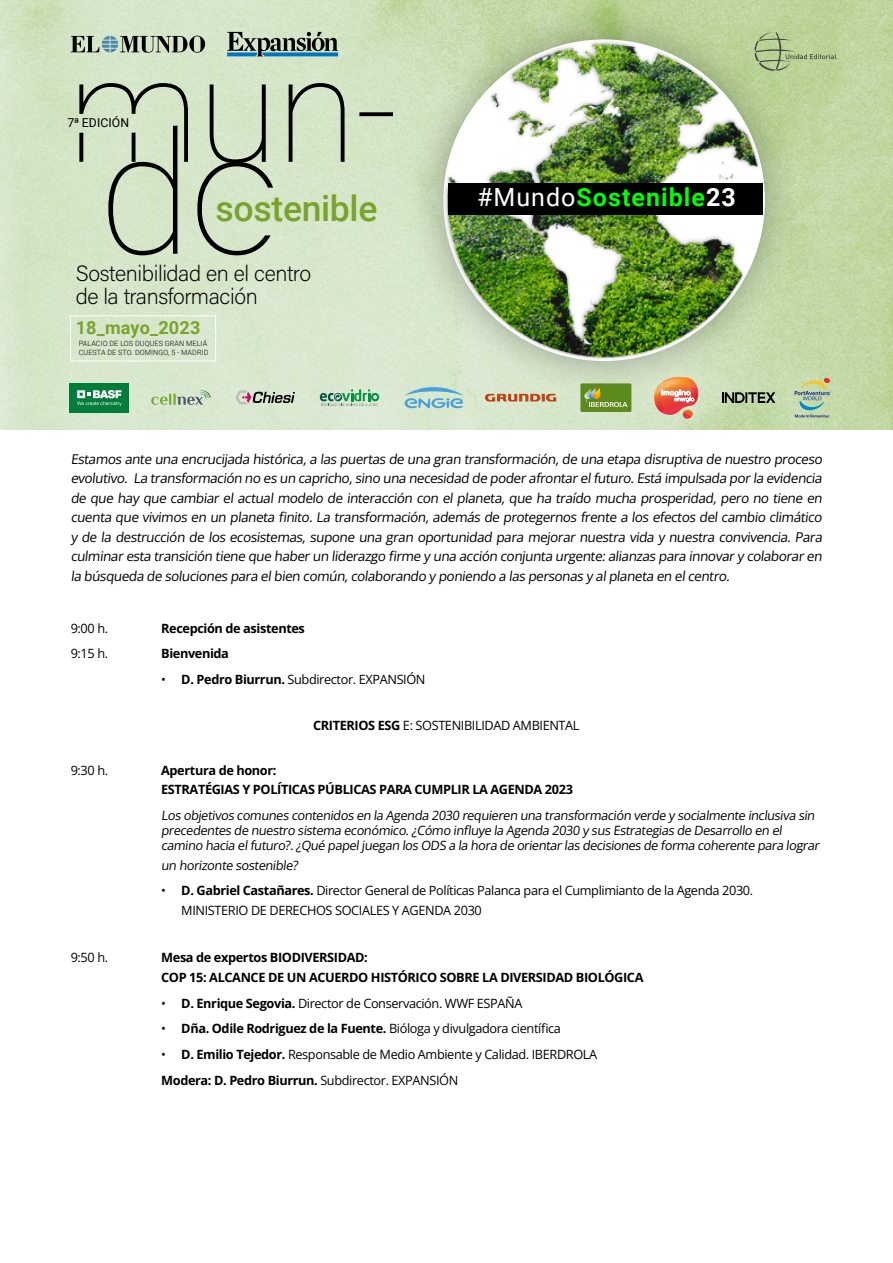
<style>
.page{position:relative;width:893px;height:1263px;background:#fff}
.page>*{position:absolute;margin:0;border:0;box-sizing:border-box;transform-origin:0 0}
.t1{font:500 35.55px "Roboto";letter-spacing:-.01em;color:#79a42c}
.t2{font:700 25.05px "Roboto";letter-spacing:.04em;color:#0f0}
.t3{font:22.2px/23.2px "Acumin Variable Concept";letter-spacing:-.02em;color:#000}
.t4{font:700 18px "Roboto";letter-spacing:.01em;color:#79a42c}
.t5{font:13.5px/19.5px "Open Sans";letter-spacing:-.03em;color:#000;text-align:justify}
.t6{font:12.75px/15px "Open Sans";letter-spacing:-.03em;color:#000}
.t7{font:700 12.75px/19.5px "Open Sans";letter-spacing:-.03em;color:#000}
.t8{font:12.3px "Roboto";letter-spacing:.005em;color:#000}
.t9{font:300 7.2px/9.1px "Roboto";letter-spacing:.01em;color:#000}
.s1{font-weight:400;color:#fff}
.s2{color:#fff}
.s3{font-weight:700}
</style>
<div class="page">
<img style="left:0;top:0;width:893px;height:430px">
<svg style="left:71px;top:36px;width:134px;height:17px;background:#869485"></svg>
<svg style="left:227px;top:32px;width:111px;height:24px;background:#758e88"></svg>
<svg style="left:801px;top:32px;width:35px;height:39px"></svg>
<div style="left:406px;top:3px;width:395px;height:394px;background:#000;opacity:.3"></div>
<img style="left:426px;top:29px;width:352px;height:347px">
<div style="left:448px;top:183px;width:314px;height:31px;background:#000"></div>
<svg style="left:79px;top:83px;width:314px;height:172px;background:#c0cfb5"></svg>
<div style="left:70px;top:316px;width:146px;height:45px;border:1px solid #fff"></div>
<svg style="left:320px;top:389px;width:59px;height:17px"></svg>
<svg style="left:404px;top:387px;width:59px;height:22px"></svg>
<div style="left:580px;top:383px;width:51px;height:29px;background:#5d8a1e"></div>
<svg style="left:584px;top:387px;width:44px;height:20px"></svg>
<svg style="left:236px;top:391px;width:59px;height:13px"></svg>
<svg style="left:795px;top:378px;width:36px;height:39px"></svg>
<img style="left:654px;top:376px;width:45px;height:39px">
<svg style="left:683px;top:410px;width:10px;height:9px"></svg>
<svg style="left:661px;top:389px;width:33px;height:13px"></svg>
<svg style="left:722px;top:392px;width:53px;height:11px"></svg>
<svg style="left:151px;top:390px;width:60px;height:15px"></svg>
<div style="left:70px;top:383px;width:59px;height:29px;background:#007d3a"></div>
<svg style="left:77px;top:390px;width:45px;height:16px"></svg>
<svg style="left:485px;top:394px;width:71px;height:8px"></svg>
<p class="t8" style="left:67px;top:114px;width:63px">7ª EDICIÓN</p>
<h1 class="t1" style="left:216px;top:184px;width:163px">sostenible</h1>
<h3 class="t3" style="left:76px;top:261px;width:237px">Sostenibilidad en el centro de la transformación</h3>
<h3 class="t4" style="left:76px;top:315px;width:126px">18_mayo_2023</h3>
<p class="t9" style="left:79px;top:339px;width:131px">PALACIO DE LOS DUQUES GRAN MELIÁ<br>CUESTA DE STO. DOMINGO, 5 - MADRID</p>
<h2 class="t2" style="left:477px;top:180px;width:260px"><span class="s1">#Mundo</span>Sostenible<span class="s2">23</span></h2>
<p class="t5" style="left:71px;top:449px;width:755px">Estamos ante una encrucijada histórica, a las puertas de una gran transformación, de una etapa disruptiva de nuestro proceso evolutivo. La transformación no es un capricho,sino una necesidad de poder afrontar elfuturo.Está impulsada por la evidencia de que hay que cambiar el actual modelo de interacción con el planeta, que ha traído mucha prosperidad, pero no tiene en cuenta que vivimos en un planeta finito. La transformación, además de protegernos frente a los efectos del cambio climático y de la destrucción de los ecosistemas, supone una gran oportunidad para mejorar nuestra vida y nuestra convivencia. Para culminar esta transición tiene que haber un liderazgo firme y una acción conjunta urgente:alianzas para innovar y colaborar en la búsqueda de soluciones para elbien común,colaborando y poniendo a las personas y alplaneta en elcentro.</p>
<p class="t6" style="left:71px;top:620px;width:39px">9:00 h.</p>
<p class="t7" style="left:161px;top:618px;width:145px">Recepción de asistentes</p>
<p class="t6" style="left:71px;top:646px;width:39px">9:15 h.</p>
<p class="t7" style="left:161px;top:644px;width:69px">Bienvenida</p>
<p class="t6" style="left:161px;top:672px;width:266px">• <span class="s3">D. Pedro Biurrun.</span> Subdirector. EXPANSIÓN</p>
<p class="t6" style="left:313px;top:717px;width:268px"><span class="s3">CRITERIOS ESG</span> E: SOSTENIBILIDAD AMBIENTAL</p>
<p class="t6" style="left:71px;top:762px;width:39px">9:30 h.</p>
<p class="t7" style="left:161px;top:760px;width:413px">Apertura de honor:<br>ESTRATÉGIAS Y POLÍTICAS PÚBLICAS PARA CUMPLIR LA AGENDA 2023</p>
<p class="t6" style="left:161px;top:808px;width:662px">Los objetivos comunes contenidos en la Agenda 2030 requieren una transformación verde y socialmente inclusiva sin precedentes de nuestro sistema económico.¿Cómo influye la Agenda 2030 y sus Estrategias de Desarrollo en el camino hacia elfuturo?.¿Qué papeljuegan los ODS a la hora de orientar las decisiones de forma coherente para lograr</p>
<p class="t6" style="left:161px;top:857px;width:140px">un horizonte sostenible?</p>
<p class="t6" style="left:181px;top:881px;width:573px;line-height:19.5px;text-indent:-20px">• <span class="s3">D. Gabriel Castañares.</span> Director General de Políticas Palanca para el Cumplimianto de la Agenda 2030.<br>MINISTERIO DE DERECHOS SOCIALES Y AGENDA 2030</p>
<p class="t6" style="left:71px;top:950px;width:39px">9:50 h.</p>
<p class="t7" style="left:161px;top:948px;width:484px">Mesa de expertos BIODIVERSIDAD:<br>COP 15: ALCANCE DE UN ACUERDO HISTÓRICO SOBRE LA DIVERSIDAD BIOLÓGICA</p>
<p class="t6" style="left:161px;top:995px;width:363px">• <span class="s3">D. Enrique Segovia.</span> Director de Conservación. WWF ESPAÑA</p>
<p class="t6" style="left:161px;top:1021px;width:401px">• <span class="s3">Dña. Odile Rodriguez de la Fuente.</span> Bióloga y divulgadora científica</p>
<p class="t6" style="left:161px;top:1041px;width:438px;line-height:25.8px">• <span class="s3">D. Emilio Tejedor.</span> Responsable de Medio Ambiente y Calidad. IBERDROLA<br><span class="s3">Modera: D. Pedro Biurrun.</span> Subdirector. EXPANSIÓN</p>
</div>
